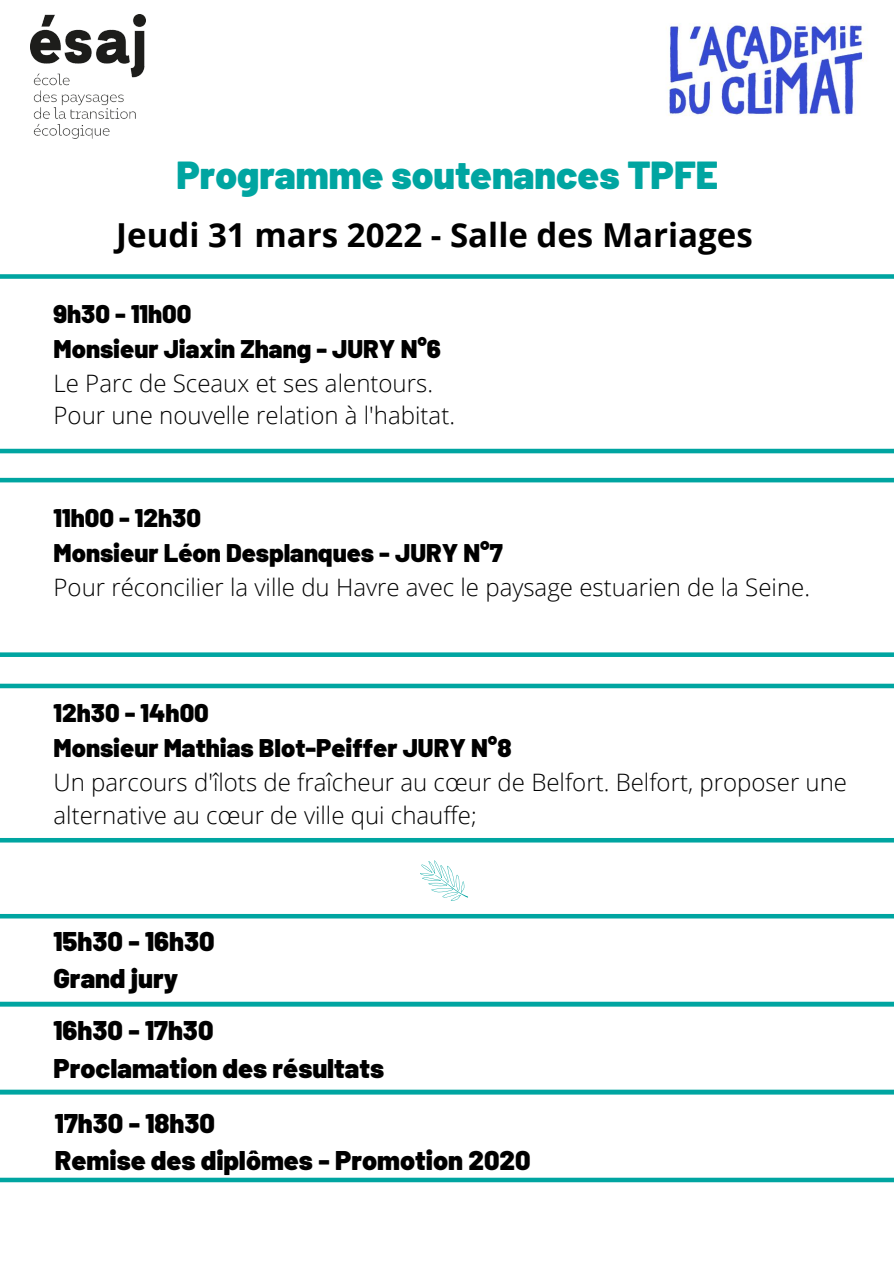
<style>
.page{position:relative;width:894px;height:1264px;background:#fff}
.page>*{position:absolute;margin:0;border:0;box-sizing:border-box;transform-origin:0 0}
.t1{font:900 39px "Barlow";color:#00a5a1}
.t2{font:700 33px "Open Sans";color:#000}
.t3{font:900 27px "Barlow";color:#000}
.t4{font:900 25.5px "Barlow";color:#000}
.t5{font:300 24px/32.7px "Open Sans";color:#000}
</style>
<div class="page">
<img style="left:31px;top:14px;width:115px;height:124px">
<img style="left:668px;top:23px;width:196px;height:93px">
<svg style="left:0;top:274px;width:893px;height:179px"></svg>
<svg style="left:0;top:683px;width:893px;height:159px"></svg>
<svg style="left:0;top:478px;width:893px;height:179px"></svg>
<svg style="left:0;top:914px;width:893px;height:5px;fill:#00a5a1"></svg>
<svg style="left:0;top:1001px;width:893px;height:6px;fill:#00a5a1"></svg>
<svg style="left:0;top:1089px;width:893px;height:93px"></svg>
<svg style="left:420px;top:860px;width:48px;height:40px"></svg>
<p class="t1" style="left:176px;top:150px;width:543px">Programme soutenances TPFE</p>
<p class="t2" style="left:116px;top:212px;width:637px">Jeudi 31 mars 2022 - Salle des Mariages</p>
<p class="t4" style="left:53px;top:297px;width:139px">9h30 - 11h00</p>
<p class="t4" style="left:53px;top:332px;width:389px">Monsieur Jiaxin Zhang - JURY N°6</p>
<p class="t5" style="left:53px;top:366px;width:381px">Le Parc de Sceaux et ses alentours.</p>
<p class="t5" style="left:53px;top:398px;width:403px">Pour une nouvelle relation à l'habitat.</p>
<p class="t4" style="left:53px;top:501px;width:149px">11h00 - 12h30</p>
<p class="t4" style="left:53px;top:536px;width:450px">Monsieur Léon Desplanques - JURY N°7</p>
<p class="t5" style="left:53px;top:570px;width:757px">Pour réconcilier la ville du Havre avec le paysage estuarien de la Seine.</p>
<p class="t4" style="left:53px;top:697px;width:157px">12h30 - 14h00</p>
<p class="t4" style="left:53px;top:731px;width:459px">Monsieur Mathias Blot-Peiffer JURY N°8</p>
<p class="t5" style="left:53px;top:765px;width:794px">Un parcours d'îlots de fraîcheur au cœur de Belfort. Belfort, proposer une alternative au cœur de ville qui chauffe;</p>
<p class="t3" style="left:53px;top:923px;width:163px">15h30 - 16h30</p>
<p class="t3" style="left:53px;top:960px;width:126px">Grand jury</p>
<p class="t3" style="left:53px;top:1013px;width:161px">16h30 - 17h30</p>
<p class="t3" style="left:53px;top:1050px;width:332px">Proclamation des résultats</p>
<p class="t3" style="left:55px;top:1105px;width:161px">17h30 - 18h30</p>
<p class="t3" style="left:55px;top:1142px;width:477px">Remise des diplômes - Promotion 2020</p>
</div>
